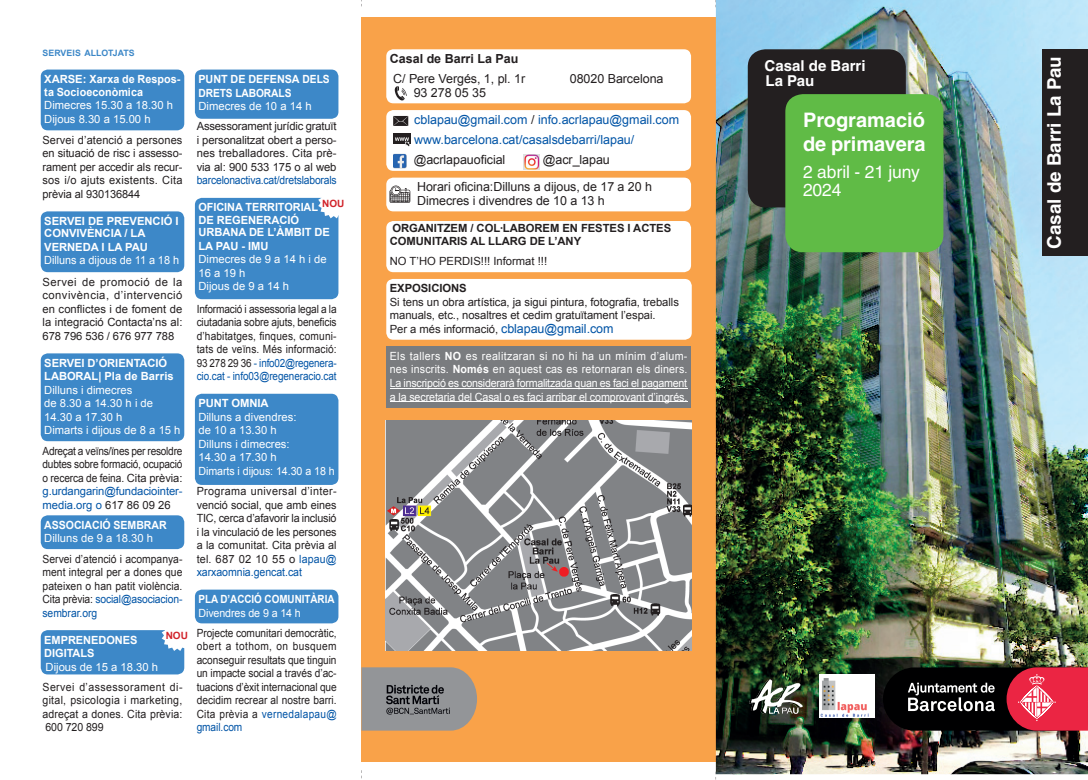
<style>
.page{position:relative;width:1088px;height:780px;background:#fff}
.page>*{position:absolute;margin:0;border:0;box-sizing:border-box;transform-origin:0 0}
.t1{font:700 20px/23.8px "Helvetica";letter-spacing:-.005em;color:#fff}
.t2{font:700 18.75px "Helvetica";color:#fff}
.t3{font:17.5px/17.5px "Helvetica";letter-spacing:-.01em;color:#fff}
.t4{font:700 15px/15px "Helvetica";color:#fff}
.t5{font:12.5px/13.5px "Arial";letter-spacing:-.005em;color:#231f20}
.t6{font:12.5px/27px "Arial";color:#0154a6}
.t7{font:700 12.5px "Arial";color:#231f20}
.t8{font:11.25px/13.5px "Arial";letter-spacing:-.005em;color:#231f20;text-align:justify}
.t9{font:11.25px/13.5px "Arial";letter-spacing:-.005em;color:#231f20;text-align:justify;scale:.9 1}
.t10{font:11.25px/13.5px "Arial";color:#fff}
.t11{font:11.25px/13.5px "Arial";color:#fff;text-align:justify;scale:.95 1}
.t12{font:700 11.25px/12.9px "Arial";letter-spacing:-.005em;color:#fff}
.t13{font:11.25px/13.5px "Arial";letter-spacing:-.005em;color:#231f20;text-align:justify;scale:.96 1}
.t14{font:11.25px/13.5px "Arial";letter-spacing:-.005em;color:#231f20;text-align:justify;scale:.92 1}
.t15{font:11.25px/13.5px "Arial";letter-spacing:-.005em;color:#231f20;text-align:justify;scale:.94 1}
.t16{font:700 11.25px/13.8px "Arial";letter-spacing:-.005em;color:#231f20}
.t17{font:11.25px/13.5px "Arial";letter-spacing:-.01em;color:#0154a6}
.t18{font:11.25px "Arial";letter-spacing:-.01em;color:#0154a6;scale:.92 1}
.t19{font:700 11.25px/13.5px "Arial";letter-spacing:-.005em;color:#fff;scale:.96 1}
.t20{font:700 11.25px "Arial";letter-spacing:-.005em;color:#fff;scale:.88 1}
.t21{font:700 11.25px "Arial";letter-spacing:-.005em;color:#fff;scale:.94 1}
.t22{font:700 10px "Arial";color:#d1232a}
.t23{font:700 8.75px "Arial";color:#3d88c8}
.s1{color:#231f20}
.s2{color:#0154a6}
.s3{font-size:12.5px;color:#0154a6}
.s4{font-weight:700}
</style>
<div class="page">
<div style="left:361px;top:18px;width:355px;height:744px;background:#f9a249"></div>
<div style="left:386px;top:221px;width:305px;height:51px;background:#fff;border-radius:7px"></div>
<div style="left:386px;top:178px;width:305px;height:33px;background:#fff;border-radius:7px"></div>
<div style="left:386px;top:279px;width:306px;height:61px;background:#fff;border-radius:7px"></div>
<div style="left:41px;top:70px;width:143px;height:60px;background:#3d88c8;border-radius:7px"></div>
<div style="left:195px;top:70px;width:143px;height:49px;background:#3d88c8;border-radius:7px"></div>
<div style="left:41px;top:630px;width:143px;height:44px;background:#3d88c8;border-radius:7px"></div>
<div style="left:195px;top:394px;width:143px;height:91px;background:#3d88c8;border-radius:7px"></div>
<div style="left:41px;top:515px;width:143px;height:34px;background:#3d88c8;border-radius:7px"></div>
<div style="left:41px;top:211px;width:143px;height:61px;background:#3d88c8;border-radius:7px"></div>
<div style="left:41px;top:353px;width:143px;height:88px;background:#3d88c8;border-radius:7px"></div>
<div style="left:195px;top:198px;width:143px;height:101px;background:#3d88c8;border-radius:7px"></div>
<div style="left:195px;top:589px;width:143px;height:34px;background:#3d88c8;border-radius:7px"></div>
<div style="left:386px;top:346px;width:305px;height:61px;background:#7a7c7f"></div>
<hr style="left:390px;top:388px;width:297px;height:1px;background:#fff">
<hr style="left:390px;top:401px;width:297px;height:1px;background:#fff">
<div style="left:386px;top:49px;width:305px;height:54px;background:#fff;border-radius:7px"></div>
<div style="left:386px;top:110px;width:305px;height:61px;background:#fff;border-radius:7px"></div>
<svg style="left:395px;top:86px;width:12px;height:14px"></svg>
<svg style="left:393px;top:116px;width:15px;height:10px"></svg>
<svg style="left:162px;top:630px;width:23px;height:21px"></svg>
<svg style="left:318px;top:197px;width:21px;height:21px"></svg>
<img style="left:716px;top:0;width:372px;height:774px">
<svg style="left:361px;top:667px;width:116px;height:63px;background:#9e968f"></svg>
<img style="left:377px;top:675px;width:77px;height:47px">
<img style="left:749px;top:679px;width:2px;height:34px">
<svg style="left:751px;top:679px;width:52px;height:34px"></svg>
<svg style="left:883px;top:667px;width:205px;height:63px;background:#672630"></svg>
<img style="left:820px;top:675px;width:54px;height:43px">
<img style="left:393px;top:154px;width:14px;height:15px">
<img style="left:524px;top:154px;width:15px;height:15px">
<svg style="left:393px;top:133px;width:18px;height:14px"></svg>
<svg style="left:389px;top:185px;width:21px;height:18px"></svg>
<img style="left:386px;top:421px;width:305px;height:229px">
<div style="left:748px;top:49px;width:158px;height:158px;background:#231f20;border-radius:18px"></div>
<div style="left:785px;top:94px;width:158px;height:158px;background:#60bb46;border-radius:18px"></div>
<div style="left:1043px;top:49px;width:45px;height:207px;background:#231f20"></div>
<p class="t23" style="left:43px;top:47px;width:94px">SERVEIS ALLOTJATS</p>
<p class="t12" style="left:44px;top:73px;width:138px;line-height:12.5px">XARSE: Xarxa de Respos&shy;ta Socioeconòmica</p>
<p class="t10" style="left:44px;top:98px;width:130px">Dimecres 15.30 a 18.30 h<br>Dijous 8.30 a 15.00 h</p>
<p class="t8" style="left:43px;top:133px;width:141px">Servei d’atenció a persones en situació de risc i assesso&shy;rament per accedir als recur&shy;sos i/o ajuts existents. Cita prèvia al 930136844</p>
<p class="t12" style="left:44px;top:215px;width:136px">SERVEI DE PREVENCIÓ I<br>CONVIVÈNCIA / LA<br>VERNEDA I LA PAU</p>
<p class="t10" style="left:44px;top:254px;width:136px">Dilluns a dijous de 11 a 18 h</p>
<p class="t8" style="left:43px;top:275px;width:142px">Servei de promoció de la convivència, d’intervenció en conflictes i de foment de la integració Contacta’ns al:<br>678 796 536 / 676 977 788</p>
<p class="t12" style="left:44px;top:356px;width:131px;line-height:13.5px">SERVEI D’ORIENTACIÓ<br>LABORAL| Pla de Barris</p>
<p class="t10" style="left:44px;top:383px;width:138px">Dilluns i dimecres<br>de 8.30 a 14.30 h i de<br>14.30 a 17.30 h<br>Dimarts i dijous de 8 a 15 h</p>
<p class="t9" style="left:43px;top:444px;width:157px">Adreçat a veïns/ïnes per resoldre dubtes sobre formació, ocupació o recerca de feina. Cita prèvia:</p>
<p class="t17" style="left:43px;top:484px;width:142px">g.urdangarin@fundaciointer&shy;media.org o <span class="s1">617 86 09 26</span></p>
<p class="t21" style="left:44px;top:517px;width:132px">ASSOCIACIÓ SEMBRAR</p>
<p class="t10" style="left:44px;top:531px;width:110px">Dilluns de 9 a 18.30 h</p>
<p class="t14" style="left:43px;top:552px;width:154px">Servei d’atenció i acompanya&shy;ment integral per a dones que pateixen o han patit violència.<br>Cita prèvia: <span class="s2">social@asociacion&shy;sembrar.org</span></p>
<p class="t22" style="left:166px;top:629px;width:24px">NOU</p>
<p class="t12" style="left:44px;top:633px;width:95px;line-height:13.5px">EMPRENEDONES<br>DIGITALS</p>
<p class="t10" style="left:46px;top:660px;width:114px">Dijous de 15 a 18.30 h</p>
<p class="t15" style="left:43px;top:680px;width:150px">Servei d’assessorament di&shy;gital, psicologia i marketing, adreçat a dones. Cita prèvia:<br>600 720 899</p>
<p class="t19" style="left:198px;top:73px;width:138px">PUNT DE DEFENSA DELS<br>DRETS LABORALS</p>
<p class="t10" style="left:198px;top:99px;width:115px">Dimecres de 10 a 14 h</p>
<p class="t8" style="left:197px;top:120px;width:142px">Assessorament jurídic gratuït i personalitzat obert a perso&shy;nes treballadores. Cita prè&shy;via al: 900 533 175 o al web</p>
<p class="t18" style="left:197px;top:173px;width:154px">barcelonactiva.cat/dretslaborals</p>
<p class="t22" style="left:322px;top:196px;width:24px">NOU</p>
<p class="t12" style="left:198px;top:201px;width:133px">OFICINA TERRITORIAL<br>DE REGENERACIÓ<br>URBANA DE L’ÀMBIT DE<br>LA PAU - IMU</p>
<p class="t10" style="left:198px;top:253px;width:130px">Dimecres de 9 a 14 h i de<br>16 a 19 h<br>Dijous de 9 a 14 h</p>
<p class="t9" style="left:197px;top:302px;width:157px">Informació i assessoria legal a la ciutadania sobre ajuts, beneficis d’habitatges, finques, comuni&shy;tats de veïns. Més informació:<br>93 278 29 36 <span class="s2">- info02@regenera&shy;cio.cat - info03@regeneracio.cat</span></p>
<p class="t12" style="left:198px;top:397px;width:72px">PUNT OMNIA</p>
<p class="t10" style="left:198px;top:410px;width:138px">Dilluns a divendres:<br>de 10 a 13.30 h<br>Dilluns i dimecres:<br>14.30 a 17.30 h<br>Dimarts i dijous: 14.30 a 18 h</p>
<p class="t13" style="left:197px;top:484px;width:147px">Programa universal d’inter&shy;venció social, que amb eines TIC, cerca d’afavorir la inclusió i la vinculació de les persones a la comunitat. Cita prèvia al tel. 687 02 10 55 o <span class="s2">lapau@ xarxaomnia.gencat.cat</span></p>
<p class="t20" style="left:198px;top:591px;width:156px">PLA D’ACCIÓ COMUNITÀRIA</p>
<p class="t11" style="left:198px;top:606px;width:109px">Divendres de 9 a 14 h</p>
<p class="t9" style="left:197px;top:626px;width:157px">Projecte comunitari democràtic, obert a tothom, on busquem aconseguir resultats que tinguin un impacte social a través d’ac&shy;tuacions d’èxit internacional que decidim recrear al nostre barri.<br>Cita prèvia a <span class="s2">vernedalapau@ gmail.com</span></p>
<p class="t7" style="left:390px;top:50px;width:130px">Casal de Barri La Pau</p>
<p class="t5" style="left:393px;top:72px;width:133px">C/ Pere Vergés, 1, pl. 1r</p>
<p class="t5" style="left:570px;top:72px;width:95px">08020 Barcelona</p>
<p class="t6" style="left:414px;top:79px;width:267px"><span class="s1">93 278 05 35<br></span>cblapau@gmail.com <span class="s1">/</span> info.acrlapau@gmail.com</p>
<p class="t6" style="left:414px;top:126px;width:222px">www.barcelona.cat/casalsdebarri/lapau/</p>
<p class="t5" style="left:414px;top:153px;width:93px">@acrlapauoficial</p>
<p class="t5" style="left:543px;top:153px;width:69px">@acr_lapau</p>
<p class="t5" style="left:417px;top:180px;width:236px">Horari oficina:Dilluns a dijous, de 17 a 20 h<br>Dimecres i divendres de 10 a 13 h</p>
<p class="t16" style="left:390px;top:221px;width:283px">ORGANITZEM / COL·LABOREM EN FESTES I ACTES<br>COMUNITARIS AL LLARG DE L’ANY</p>
<p class="t8" style="left:390px;top:255px;width:159px">NO T’HO PERDIS!!! Informat !!!</p>
<p class="t16" style="left:390px;top:282px;width:78px">EXPOSICIONS</p>
<p class="t8" style="left:390px;top:295px;width:291px;text-align:left">Si tens un obra artística, ja sigui pintura, fotografia, treballs manuals, etc., nosaltres et cedim gratuïtament l’espai.<br>Per a més informació, <span class="s3">cblapau@gmail.com</span></p>
<p class="t11" style="left:390px;top:349px;width:315px">Els tallers <span class="s4">NO</span> es realitzaran si no hi ha un mínim d’alum&shy;nes inscrits. <span class="s4">Només</span> en aquest cas es retornaran els diners.<br>La inscripció es considerarà formalitzada quan es faci el pagament a la secretaria del Casal o es faci arribar el comprovant d’ingrés.</p>
<h3 class="t4" style="left:765px;top:58px;width:102px">Casal de Barri<br>La Pau</h3>
<h1 class="t1" style="left:803px;top:108px;width:124px">Programació de primavera</h1>
<h3 class="t3" style="left:803px;top:163px;width:118px">2 abril - 21 juny<br>2024</h3>
<h2 class="t2" style="left:1043px;top:249px;width:194px;rotate:-90deg">Casal de Barri La Pau</h2>
</div>
